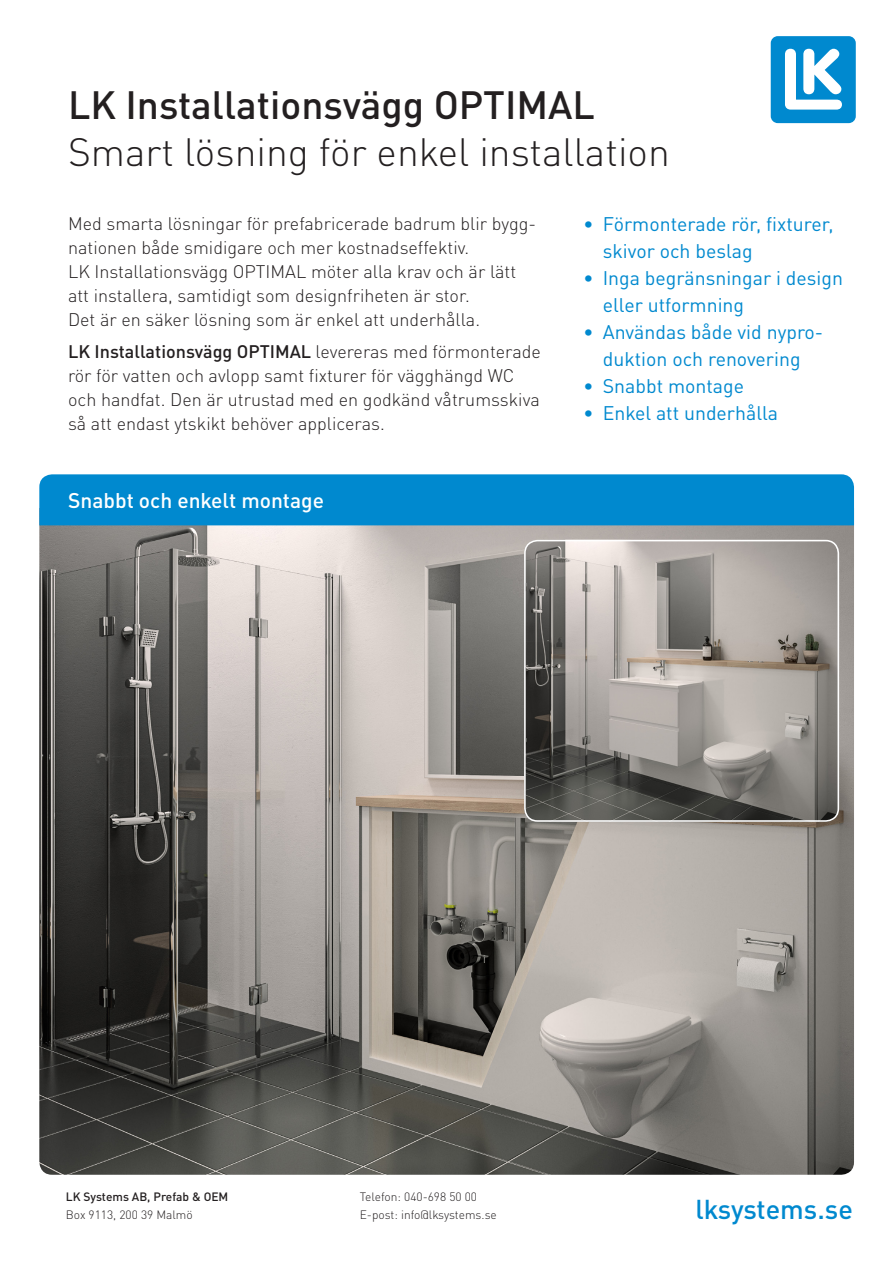
<style>
.page{position:relative;width:893px;height:1263px;background:#fff}
.page>*{position:absolute;margin:0;border:0;box-sizing:border-box;transform-origin:0 0}
.Heading{font:300 39px "DIN Pro";color:#231f20}
.Heading__product_nam{font:500 39px "DIN Pro";color:#231f20}
.t1{font:500 27px "DIN Pro";letter-spacing:-.005em;color:#0089cf}
.In-picture_descripti{font:500 21px "DIN Pro";color:#fff}
.t2{font:19.5px/27px "DIN Pro";color:#0089cf}
.Introduction{font:300 18px/24px "DIN Pro";color:#231f20}
.t3{font:300 12px "DIN Pro";color:#231f20}
.t4{font:500 12px "DIN Pro";color:#231f20}
.s1{font-weight:500}
</style>
<div class="page">
<div style="left:771px;top:36px;width:85px;height:87px;background:#0089cf;border-radius:7px"></div>
<svg style="left:785px;top:49px;width:57px;height:61px"></svg>
<img style="left:39px;top:525px;width:815px;height:650px">
<div style="left:39px;top:474px;width:815px;height:51px;background:#0089cf"></div>
<img style="left:524px;top:540px;width:315px;height:282px">
<div style="left:524px;top:540px;width:315px;height:282px;border:2px solid #fff;border-radius:13px"></div>
<p class="Heading__product_nam" style="left:68px;top:73px;width:528px">LK Installationsvägg OPTIMAL</p>
<p class="Heading" style="left:68px;top:122px;width:603px">Smart lösning för enkel installation</p>
<p class="Introduction" style="left:68px;top:210px;width:470px">Med smarta lösningar för prefabricerade badrum blir bygg&shy;nationen både smidigare och mer kostnadseffektiv.<br>LK Installationsvägg OPTIMAL möter alla krav och är lätt att installera, samtidigt som designfriheten är stor.<br>Det är en säker lösning som är enkel att underhålla.</p>
<p class="Introduction" style="left:68px;top:338px;width:474px"><span class="s1">LK Installationsvägg OPTIMAL</span> levereras med förmonterade rör för vatten och avlopp samt fixturer för vägghängd WC och handfat. Den är utrustad med en godkänd våtrumsskiva så att endast ytskikt behöver appliceras.</p>
<p class="In-picture_descripti" style="left:68px;top:483px;width:257px">Snabbt och enkelt montage</p>
<p class="t2" style="left:603px;top:208px;width:232px;text-indent:-19px"><span class="s1">•</span> Förmonterade rör, fixturer, skivor och beslag</p>
<p class="t2" style="left:603px;top:262px;width:242px;text-indent:-19px"><span class="s1">•</span> Inga begränsningar i design eller utformning</p>
<p class="t2" style="left:584px;top:316px;width:241px;text-align:center"><span class="s1">•</span> Användas både vid nypro&shy;duktion och renovering</p>
<p class="t2" style="left:584px;top:370px;width:162px"><span class="s1">•</span> Snabbt montage</p>
<p class="t2" style="left:584px;top:397px;width:196px"><span class="s1">•</span> Enkel att underhålla</p>
<p class="t4" style="left:66px;top:1187px;width:164px">LK Systems AB, Prefab &amp; OEM</p>
<p class="t3" style="left:66px;top:1206px;width:128px">Box 9113, 200 39 Malmö</p>
<p class="t3" style="left:360px;top:1188px;width:119px">Telefon: 040-698 50 00</p>
<p class="t3" style="left:360px;top:1206px;width:139px">E-post: info@lksystems.se</p>
<p class="t1" style="left:695px;top:1188px;width:159px">lksystems.se</p>
</div>
